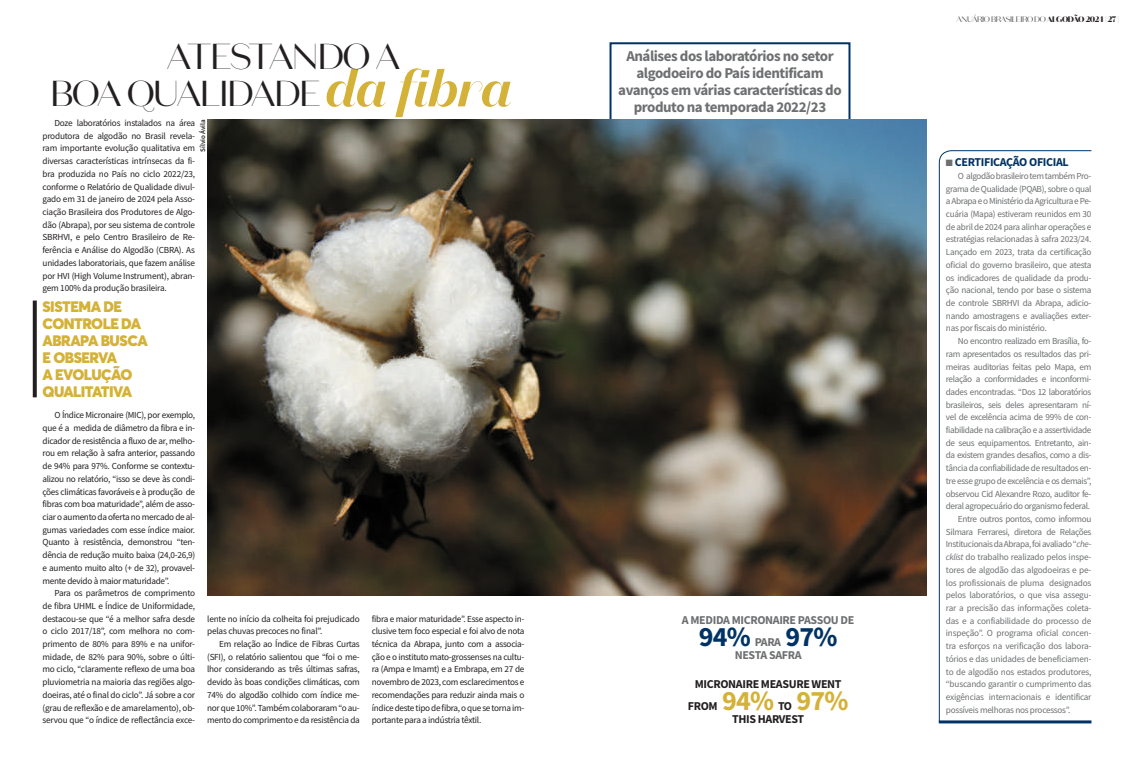
<style>
.page{position:relative;width:1134px;height:766px;background:#fff}
.page>*{position:absolute;margin:0;border:0;box-sizing:border-box;transform-origin:0 0}
.t1{font:italic 600 50px "Domaine Sans Display";letter-spacing:-.01em;color:#d4b137}
.t2{font:36px "Domaine Sans Display";letter-spacing:-.04em;color:#231f20}
.t3{font:700 28px "Source Sans Pro";color:#003365}
.t4{font:700 28px "Source Sans Pro";color:#d4b137}
.t5{font:700 15px/17px "Source Sans Pro";letter-spacing:-.03em;color:#6d6f71;text-align:center}
.t6{font:900 15px/17px "Averta";letter-spacing:-.035em;color:#d4b137}
.t7{font:700 12px "Source Sans Pro";color:#6d6f71}
.t8{font:700 12px "Source Sans Pro";color:#231f20}
.t9{font:700 12px "Source Sans Pro";letter-spacing:-.03em;color:#003365}
.t10{font:9.2px/12.7px "Source Sans Pro";letter-spacing:-.03em;color:#231f20;text-align:justify}
.t11{font:9.2px/12.7px "Source Sans Pro";letter-spacing:-.04em;color:#6d6f71;text-align:justify}
.t12{font:9.2px "Source Sans Pro";letter-spacing:-.02em;color:#6d6f71}
.t13{font:300 8px "Domaine Sans Display";letter-spacing:-.05em;color:#231f20}
.t14{font:600 7px "Source Sans Pro";color:#231f20}
.s1{font-weight:700}
.s2{color:#6d6f71}
.s3{font-style:italic}
</style>
<div class="page">
<svg style="left:938px;top:150px;width:154px;height:572px"></svg>
<hr style="left:939px;top:720px;width:152px;height:3px;background:#003365">
<div style="left:609px;top:42px;width:241px;height:180px;border:2px solid #003365"></div>
<img style="left:207px;top:119px;width:720px;height:476px">
<svg style="left:33px;top:300px;width:4px;height:97px"></svg>
<h2 class="t2" style="left:167px;top:34px;width:235px">ATESTANDO A</h2>
<h1 class="t1" style="left:326px;top:60px;width:188px">da fibra</h1>
<h2 class="t2" style="left:50px;top:72px;width:272px">BOA QUALIDADE</h2>
<p class="t10" style="left:43px;top:117px;width:154px;text-indent:12px">Doze laboratórios instalados na área produtora de algodão no Brasil revela&shy;ram importante evolução qualitativa em diversas características intrínsecas da fi&shy;bra produzida no País no ciclo 2022/23, conforme o Relatório de Qualidade divul&shy;gado em 31 de janeiro de 2024 pela Asso&shy;ciação Brasileira dos Produtores de Algo&shy;dão (Abrapa), por seu sistema de controle SBRHVI, e pelo Centro Brasileiro de Re&shy;ferência e Análise do Algodão (CBRA). As unidades laboratoriais, que fazem análise por HVI (High Volume Instrument), abran&shy;gem 100% da produção brasileira.</p>
<p class="t14" style="left:198px;top:152px;width:34px;rotate:-90deg">Sílvio Ávila</p>
<h3 class="t6" style="left:42px;top:298px;width:107px">SISTEMA DE<br>CONTROLE DA<br>ABRAPA BUSCA<br>E OBSERVA<br>A EVOLUÇÃO<br>QUALITATIVA</h3>
<p class="t10" style="left:43px;top:409px;width:154px;text-indent:12px">O Índice Micronaire (MIC), por exemplo, que é a medida de diâmetro da fibra e in&shy;dicador de resistência a fluxo de ar, melho&shy;rou em relação à safra anterior, passando de 94% para 97%. Conforme se contextu&shy;alizou no relatório, “isso se deve às condi&shy;ções climáticas favoráveis e à produção de fibras com boa maturidade”, além de asso&shy;ciar o aumento da oferta no mercado de al&shy;gumas variedades com esse índice maior.<br>Quanto à resistência, demonstrou “ten&shy;dência de redução muito baixa (24,0-26,9) e aumento muito alto (+ de 32), provavel&shy;mente devido à maior maturidade”.</p>
<p class="t10" style="left:43px;top:586px;width:154px;text-indent:12px">Para os parâmetros de comprimento de fibra UHML e Índice de Uniformidade, destacou-se que “é a melhor safra desde o ciclo 2017/18”, com melhora no com&shy;primento de 80% para 89% e na unifor&shy;midade, de 82% para 90%, sobre o últi&shy;mo ciclo, “claramente reflexo de uma boa pluviometria na maioria das regiões algo&shy;doeiras, até o final do ciclo”. Já sobre a cor (grau de reflexão e de amarelamento), ob&shy;servou que “o índice de reflectância exce-</p>
<p class="t10" style="left:207px;top:612px;width:154px">lente no início da colheita foi prejudicado pelas chuvas precoces no final”.</p>
<p class="t10" style="left:207px;top:637px;width:154px;text-indent:12px">Em relação ao Índice de Fibras Curtas (SFI), o relatório salientou que “foi o me&shy;lhor considerando as três últimas safras, devido às boas condições climáticas, com 74% do algodão colhido com índice me&shy;nor que 10%”. Também colaboraram “o au&shy;mento do comprimento e da resistência da</p>
<p class="t10" style="left:372px;top:612px;width:154px">fibra e maior maturidade”. Esse aspecto in&shy;clusive tem foco especial e foi alvo de nota técnica da Abrapa, junto com a associa&shy;ção e o instituto mato-grossenses na cultu&shy;ra (Ampa e Imamt) e a Embrapa, em 27 de novembro de 2023, com esclarecimentos e recomendações para reduzir ainda mais o índice deste tipo de fibra, o que se torna im&shy;portante para a indústria têxtil.</p>
<h3 class="t5" style="left:618px;top:47px;width:225px">Análises dos laboratórios no setor algodoeiro do País identificam avanços em várias características do</h3>
<h3 class="t5" style="left:634px;top:98px;width:194px">produto na temporada 2022/23</h3>
<h3 class="t7" style="left:682px;top:611px;width:25px">A Medida</h3>
<h3 class="t7" style="left:732px;top:611px;width:8px">micronaire</h3>
<h3 class="t7" style="left:798px;top:611px;width:8px">passou</h3>
<h3 class="t7" style="left:840px;top:611px;width:8px">de</h3>
<h3 class="t3" style="left:699px;top:617px;width:53px">94%</h3>
<h3 class="t7" style="left:755px;top:633px;width:8px">para</h3>
<h3 class="t3" style="left:785px;top:617px;width:53px">97%</h3>
<h3 class="t7" style="left:735px;top:646px;width:8px">nesta</h3>
<h3 class="t7" style="left:769px;top:646px;width:8px">safr</h3>
<h3 class="t7" style="left:795px;top:646px;width:8px">A</h3>
<h3 class="t8" style="left:695px;top:676px;width:16px">Micronaire</h3>
<h3 class="t8" style="left:761px;top:676px;width:8px">measure</h3>
<h3 class="t8" style="left:812px;top:676px;width:9px">went</h3>
<h3 class="t8" style="left:688px;top:698px;width:9px">from</h3>
<h3 class="t4" style="left:722px;top:682px;width:53px">94%</h3>
<h3 class="t8" style="left:778px;top:698px;width:8px">to</h3>
<h3 class="t4" style="left:796px;top:682px;width:53px">97%</h3>
<h3 class="t8" style="left:732px;top:710px;width:7px">this</h3>
<h3 class="t8" style="left:758px;top:710px;width:8px">harvest</h3>
<p class="t13" style="left:956px;top:14px;width:164px">ANUÁRIO BRASILEIRO DO <span class="s1">ALGODÃO 2024 | 27 |</span></p>
<h3 class="t9" style="left:946px;top:154px;width:124px"><span class="s2">■</span> CERTIFICAÇÃO OFICIAL</h3>
<p class="t11" style="left:946px;top:169px;width:147px;text-indent:12px">O algodão brasileiro tem também Pro&shy;grama de Qualidade (PQAB), sobre o qual a Abrapa e o Ministério da Agricultura e Pe&shy;cuária (Mapa) estiveram reunidos em 30 de abril de 2024 para alinhar operações e estratégias relacionadas à safra 2023/24.<br>Lançado em 2023, trata da certificação oficial do governo brasileiro, que atesta os indicadores de qualidade da produ&shy;ção nacional, tendo por base o sistema de controle SBRHVI da Abrapa, adicio&shy;nando amostragens e avaliações exter&shy;nas por fiscais do ministério.</p>
<p class="t11" style="left:958px;top:334px;width:135px">No encontro realizado em Brasília, fo-</p>
<p class="t11" style="left:946px;top:347px;width:147px">ram apresentados os resultados das pri-</p>
<p class="t11" style="left:946px;top:360px;width:147px">meiras auditorias feitas pelo Mapa, em</p>
<p class="t11" style="left:946px;top:372px;width:147px">relação a conformidades e inconformi-</p>
<p class="t11" style="left:946px;top:385px;width:147px">dades encontradas. “Dos 12 laboratórios</p>
<p class="t11" style="left:946px;top:398px;width:147px">brasileiros, seis deles apresentaram ní-</p>
<p class="t11" style="left:946px;top:411px;width:147px">vel de excelência acima de 99% de con-</p>
<p class="t11" style="left:946px;top:423px;width:147px">fiabilidade na calibração e a assertividade</p>
<p class="t11" style="left:946px;top:436px;width:147px">de seus equipamentos. Entretanto, ain-</p>
<p class="t11" style="left:946px;top:449px;width:147px">da existem grandes desafios, como a dis-</p>
<p class="t11" style="left:946px;top:461px;width:147px">tância da confiabilidade de resultados en-</p>
<p class="t11" style="left:946px;top:474px;width:147px">tre esse grupo de excelência e os demais”,</p>
<p class="t11" style="left:946px;top:487px;width:147px">observou Cid Alexandre Rozo, auditor fe-</p>
<p class="t11" style="left:946px;top:499px;width:146px">deral agropecuário do organismo federal.</p>
<p class="t11" style="left:958px;top:512px;width:135px">Entre outros pontos, como informou</p>
<p class="t11" style="left:946px;top:525px;width:147px">Silmara Ferraresi, diretora de Relações</p>
<p class="t11" style="left:946px;top:538px;width:147px">Institucionais da Abrapa, foi avaliado “<span class="s3">che-</span></p>
<p class="t12" style="left:946px;top:551px;width:147px"><span class="s3">cklist</span> do trabalho realizado pelos inspe-</p>
<p class="t12" style="left:946px;top:563px;width:147px">tores de algodão das algodoeiras e pe-</p>
<p class="t12" style="left:946px;top:576px;width:147px">los profissionais de pluma designados</p>
<p class="t12" style="left:946px;top:589px;width:147px">pelos laboratórios, o que visa assegu-</p>
<p class="t12" style="left:946px;top:602px;width:147px">rar a precisão das informações coleta-</p>
<p class="t12" style="left:946px;top:614px;width:147px">das e a confiabilidade do processo de</p>
<p class="t12" style="left:946px;top:627px;width:147px">inspeção”. O programa oficial concen-</p>
<p class="t12" style="left:946px;top:640px;width:147px">tra esforços na verificação dos labora-</p>
<p class="t12" style="left:946px;top:652px;width:147px">tórios e das unidades de beneficiamen-</p>
<p class="t12" style="left:946px;top:665px;width:147px">to de algodão nos estados produtores,</p>
<p class="t12" style="left:946px;top:678px;width:147px">“buscando garantir o cumprimento das</p>
<p class="t12" style="left:946px;top:690px;width:147px">exigências internacionais e identificar</p>
<p class="t11" style="left:946px;top:703px;width:126px">possíveis melhoras nos processos”.</p>
</div>
